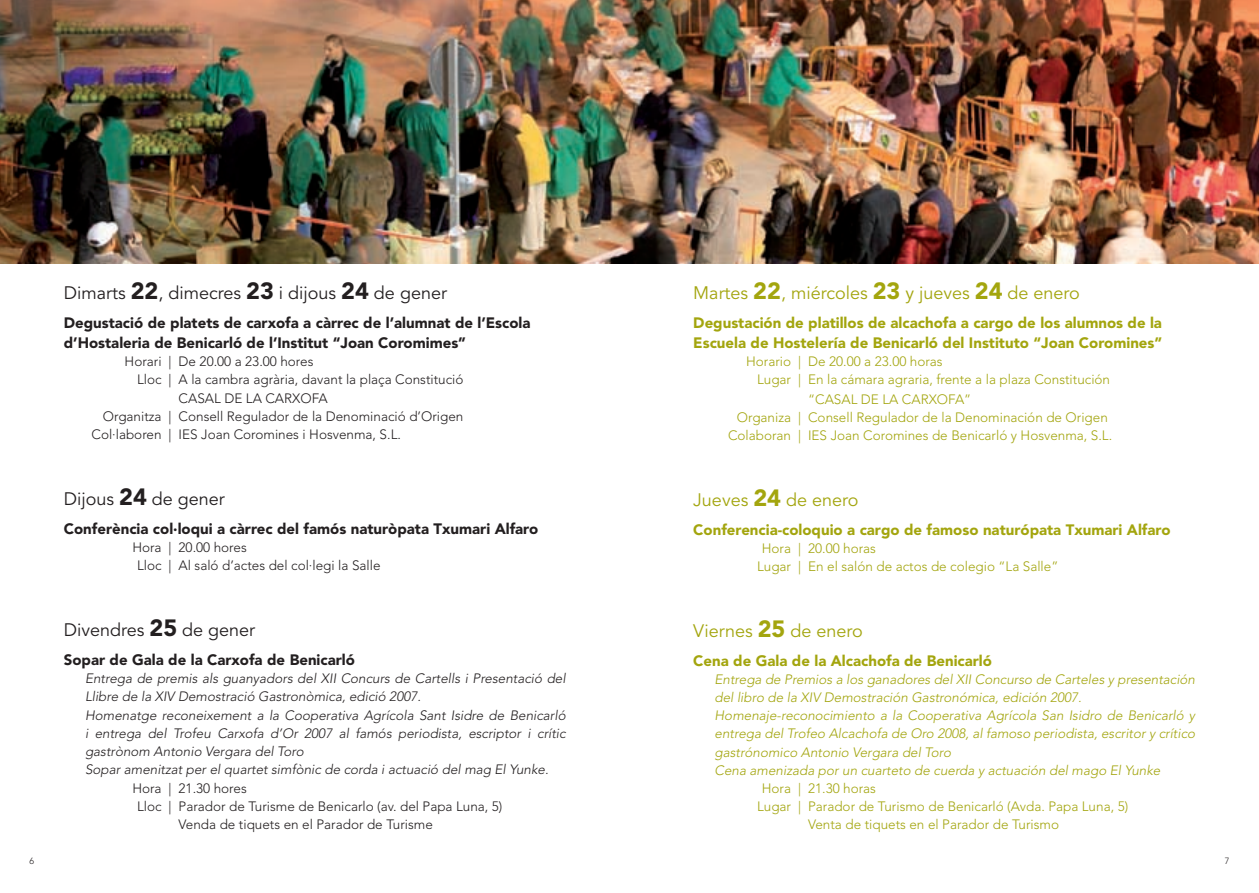
<style>
.page{position:relative;width:1259px;height:893px;background:#fff}
.page>*{position:absolute;margin:0;border:0;box-sizing:border-box;transform-origin:0 0}
.t1{font:18px "Avenir";color:#231f20}
.t2{font:18px "Avenir";color:#a3a50e}
.t3{font:900 15px/20px "Avenir";color:#a3a50e}
.t4{font:900 15px/20.1px "Avenir";color:#231f20}
.t5{font:300 13.5px/18.1px "Avenir";color:#a3a50e}
.t6{font:italic 300 13.5px/18.1px "Avenir";color:#a3a50e}
.t7{font:italic 300 13.5px/18.3px "Avenir";color:#231f20}
.t8{font:300 13.5px/18.3px "Avenir";color:#231f20}
.s1{font-weight:900;font-size:23.4px}
</style>
<div class="page">
<img style="left:0;top:0;width:1259px;height:264px">
<h1 class="t1" style="left:64px;top:283px;width:385px">Dimarts <span class="s1">22</span>, dimecres <span class="s1">23</span> i dijous <span class="s1">24</span> de gener</h1>
<p class="t4" style="left:64px;top:312px;width:468px">Degustació de platets de carxofa a càrrec de l’alumnat de l’Escola d’Hostaleria de Benicarló de l’Institut “Joan Coromimes”</p>
<p class="t8" style="left:125px;top:352px;width:190px">Horari | De 20.00 a 23.00 hores</p>
<p class="t8" style="left:137px;top:370px;width:328px">Lloc | A la cambra agrària, davant la plaça Constitució</p>
<p class="t8" style="left:179px;top:389px;width:151px">CASAL DE LA CARXOFA</p>
<p class="t8" style="left:103px;top:407px;width:362px">Organitza | Consell Regulador de la Denominació d’Origen</p>
<p class="t8" style="left:92px;top:425px;width:311px">Col·laboren | IES Joan Coromines i Hosvenma, S.L.</p>
<h1 class="t1" style="left:64px;top:489px;width:163px">Dijous <span class="s1">24</span> de gener</h1>
<p class="t4" style="left:64px;top:518px;width:476px">Conferència col·loqui a càrrec del famós naturòpata Txumari Alfaro</p>
<p class="t8" style="left:137px;top:538px;width:245px;text-indent:-5px">Hora | 20.00 hores<br>Lloc | Al saló d’actes del col·legi la Salle</p>
<h1 class="t1" style="left:64px;top:620px;width:193px">Divendres <span class="s1">25</span> de gener</h1>
<p class="t4" style="left:64px;top:650px;width:293px">Sopar de Gala de la Carxofa de Benicarló</p>
<p class="t7" style="left:85px;top:669px;width:482px">Entrega de premis als guanyadors del XII Concurs de Cartells i Presentació del Llibre de la XIV Demostració Gastronòmica, edició 2007.<br>Homenatge reconeixement a la Cooperativa Agrícola Sant Isidre de Benicarló i entrega del Trofeu Carxofa d’Or 2007 al famós periodista, escriptor i crític gastrònom Antonio Vergara del Toro<br>Sopar amenitzat per el quartet simfònic de corda i actuació del mag El Yunke.</p>
<p class="t8" style="left:132px;top:779px;width:116px">Hora | 21.30 hores</p>
<p class="t8" style="left:137px;top:797px;width:367px">Lloc | Parador de Turisme de Benicarlo (av. del Papa Luna, 5)</p>
<p class="t8" style="left:179px;top:815px;width:256px">Venda de tiquets en el Parador de Turisme</p>
<h1 class="t2" style="left:693px;top:283px;width:388px">Martes <span class="s1">22</span>, miércoles <span class="s1">23</span> y jueves <span class="s1">24</span> de enero</h1>
<p class="t3" style="left:693px;top:312px;width:470px">Degustación de platillos de alcachofa a cargo de los alumnos de la<br>Escuela de Hostelería de Benicarló del Instituto “Joan Coromines”</p>
<p class="t5" style="left:757px;top:352px;width:354px;text-indent:-11px">Horario | De 20.00 a 23.00 horas<br>Lugar | En la cámara agraria, frente a la plaza Constitución</p>
<p class="t5" style="left:808px;top:390px;width:165px">“CASAL DE LA CARXOFA”</p>
<p class="t5" style="left:737px;top:408px;width:372px">Organiza | Consell Regulador de la Denominación de Origen</p>
<p class="t5" style="left:728px;top:427px;width:386px">Colaboran | IES Joan Coromines de Benicarló y Hosvenma, S.L.</p>
<h1 class="t2" style="left:693px;top:490px;width:167px">Jueves <span class="s1">24</span> de enero</h1>
<p class="t3" style="left:693px;top:520px;width:479px">Conferencia-coloquio a cargo de famoso naturópata Txumari Alfaro</p>
<p class="t5" style="left:757px;top:539px;width:303px;text-indent:5px">Hora | 20.00 horas<br>Lugar | En el salón de actos de colegio “La Salle”</p>
<h1 class="t2" style="left:693px;top:621px;width:171px">Viernes <span class="s1">25</span> de enero</h1>
<p class="t3" style="left:693px;top:650px;width:300px">Cena de Gala de la Alcachofa de Benicarló</p>
<p class="t6" style="left:714px;top:670px;width:482px">Entrega de Premios a los ganadores del XII Concurso de Carteles y presentación del libro de la XIV Demostración Gastronómica, edición 2007.<br>Homenaje-reconocimiento a la Cooperativa Agrícola San Isidro de Benicarló y entrega del Trofeo Alcachofa de Oro 2008, al famoso periodista, escritor y crítico gastrónomico Antonio Vergara del Toro<br>Cena amenizada por un cuarteto de cuerda y actuación del mago El Yunke</p>
<p class="t5" style="left:762px;top:779px;width:116px">Hora | 21.30 horas</p>
<p class="t5" style="left:757px;top:797px;width:373px">Lugar | Parador de Turismo de Benicarló (Avda. Papa Luna, 5)</p>
<p class="t5" style="left:808px;top:815px;width:252px">Venta de tiquets en el Parador de Turismo</p>
</div>
